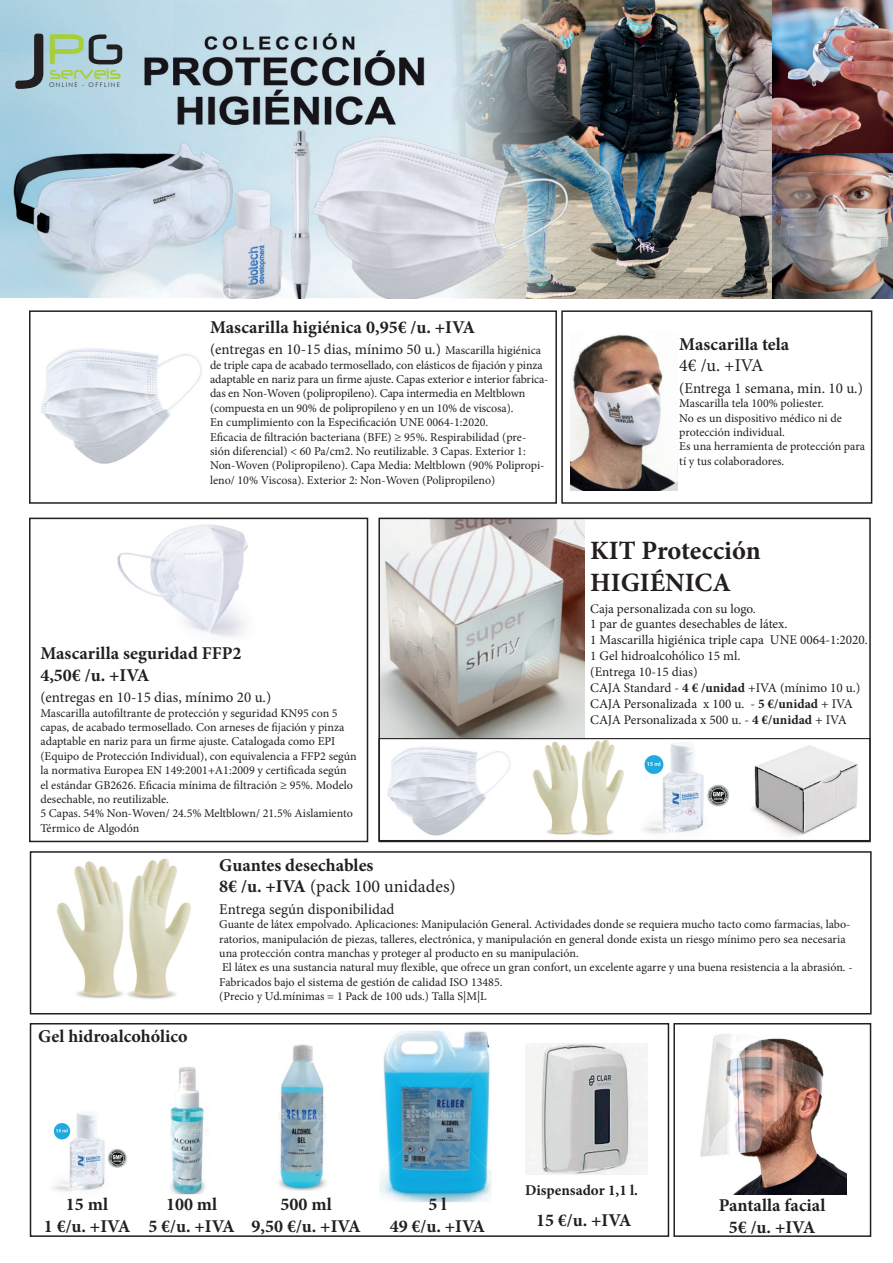
<style>
.page{position:relative;width:893px;height:1263px;background:#fff}
.page>*{position:absolute;margin:0;border:0;box-sizing:border-box;transform-origin:0 0}
.t1{font:500 93px "Neuropol";color:#231f20;scale:.91 1}
.t2{font:700 26.4px/31.8px "Minion Pro";color:#231f20}
.t3{font:500 19.35px "Neuropol";color:#a6ce39;scale:.91 1}
.t4{font:700 18px/21.6px "Minion Pro";color:#231f20;text-align:center}
.t5{font:18px "Minion Pro";color:#231f20}
.t6{font:15px "Minion Pro";color:#231f20}
.t7{font:700 15px "Minion Pro";color:#231f20}
.t8{font:13.2px/15.9px "Minion Pro";color:#231f20}
.t9{font:12px/14.4px "Minion Pro";color:#231f20}
.t10{font:300 6.3px "Futura BT";letter-spacing:.205em;color:#231f20}
.s1{font-size:12px}
.s2{font-weight:700}
.s3{font-weight:400}
</style>
<div class="page">
<div style="left:30px;top:1023px;width:639px;height:214px;border:2px solid #231f20"></div>
<img style="left:0;top:0;width:893px;height:298px">
<img style="left:0;top:0;width:173px;height:52px">
<img style="left:41px;top:348px;width:161px;height:116px">
<img style="left:117px;top:524px;width:131px;height:113px">
<img style="left:571px;top:334px;width:106px;height:156px">
<svg style="left:89px;top:34px;width:33px;height:30px"></svg>
<img style="left:53px;top:1113px;width:74px;height:79px">
<img style="left:533px;top:740px;width:91px;height:96px">
<img style="left:387px;top:747px;width:123px;height:89px">
<img style="left:752px;top:745px;width:106px;height:91px">
<img style="left:381px;top:521px;width:204px;height:217px">
<img style="left:643px;top:744px;width:86px;height:90px">
<div style="left:29px;top:310px;width:528px;height:194px;border:2px solid #231f20"></div>
<img style="left:379px;top:1025px;width:113px;height:177px">
<img style="left:278px;top:1044px;width:48px;height:147px">
<img style="left:170px;top:1066px;width:38px;height:128px">
<img style="left:700px;top:1034px;width:147px;height:160px">
<img style="left:57px;top:858px;width:134px;height:141px">
<img style="left:526px;top:1043px;width:121px;height:131px">
<div style="left:30px;top:851px;width:842px;height:163px;border:2px solid #231f20"></div>
<div style="left:673px;top:1023px;width:198px;height:214px;border:2px solid #231f20"></div>
<div style="left:29px;top:518px;width:339px;height:324px;border:2px solid #231f20"></div>
<div style="left:378px;top:518px;width:493px;height:324px;border:2px solid #231f20"></div>
<div style="left:561px;top:310px;width:311px;height:194px;border:2px solid #231f20"></div>
<h1 class="t1" style="left:15px;top:14px;width:77px">J<sup>P</sup></h1>
<h3 class="t3" style="left:49px;top:63px;width:80px">serveis</h3>
<p class="t10" style="left:49px;top:81px;width:72px">ONLINE - OFFLINE</p>
<h3 class="t4" style="left:210px;top:316px;width:267px">Mascarilla higiénica 0,95€ /u. +IVA</h3>
<p class="t6" style="left:210px;top:339px;width:333px">(entregas en 10-15 dias, mínimo 50 u.) <span class="s1">Mascarilla higiénica</span></p>
<p class="t9" style="left:210px;top:358px;width:340px">de triple capa de acabado termosellado, con elásticos de fijación y pinza adaptable en nariz para un firme ajuste. Capas exterior e interior fabrica&shy;das en Non-Woven (polipropileno). Capa intermedia en Meltblown (compuesta en un 90% de polipropileno y en un 10% de viscosa).<br>En cumplimiento con la Especificación UNE 0064-1:2020.<br>Eficacia de filtración bacteriana (BFE) ≥ 95%. Respirabilidad (pre&shy;sión diferencial) &lt; 60 Pa/cm2. No reutilizable. 3 Capas. Exterior 1:<br>Non-Woven (Polipropileno). Capa Media: Meltblown (90% Polipropi&shy;leno/ 10% Viscosa). Exterior 2: Non-Woven (Polipropileno)</p>
<h3 class="t4" style="left:40px;top:642px;width:203px;text-align:left">Mascarilla seguridad FFP2<br>4,50€ /u. +IVA</h3>
<p class="t6" style="left:40px;top:687px;width:232px">(entregas en 10-15 dias, mínimo 20 u.)</p>
<p class="t9" style="left:40px;top:705px;width:318px">Mascarilla autofiltrante de protección y seguridad KN95 con 5 capas, de acabado termosellado. Con arneses de fijación y pinza adaptable en nariz para un firme ajuste. Catalogada como EPI (Equipo de Protección Individual), con equivalencia a FFP2 según la normativa Europea EN 149:2001+A1:2009 y certificada según el estándar GB2626. Eficacia mínima de filtración ≥ 95%. Modelo desechable, no reutilizable.<br>5 Capas. 54% Non-Woven/ 24.5% Meltblown/ 21.5% Aislamiento Térmico de Algodón</p>
<h3 class="t4" style="left:679px;top:333px;width:111px">Mascarilla tela</h3>
<h3 class="t5" style="left:679px;top:353px;width:86px">4€ /u. +IVA</h3>
<p class="t6" style="left:679px;top:378px;width:185px">(Entrega 1 semana, min. 10 u.)</p>
<p class="t9" style="left:679px;top:396px;width:187px">Mascarilla tela 100% poliester.<br>No es un dispositivo médico ni de protección individual.<br>Es una herramienta de protección para tí y tus colaboradores.</p>
<h2 class="t2" style="left:590px;top:534px;width:172px">KIT Protección<br>HIGIÉNICA</h2>
<p class="t8" style="left:590px;top:600px;width:279px">Caja personalizada con su logo.<br>1 par de guantes desechables de látex.<br>1 Mascarilla higiénica triple capa UNE 0064-1:2020.<br>1 Gel hidroalcohólico 15 ml.<br>(Entrega 10-15 dias)<br>CAJA Standard - <span class="s2">4 € /unidad</span> +IVA (mínimo 10 u.)<br>CAJA Personalizada x 100 u. - <span class="s2">5 €/unidad</span> + IVA CAJA Personalizada x 500 u. - <span class="s2">4 €/unidad</span> + IVA</p>
<h3 class="t4" style="left:38px;top:1025px;width:151px">Gel hidroalcohólico</h3>
<h3 class="t4" style="left:219px;top:854px;width:238px;text-align:left">Guantes desechables<br>8€ /u. +IVA <span class="s3">(pack 100 unidades)</span></h3>
<p class="t6" style="left:219px;top:899px;width:177px">Entrega según disponibilidad</p>
<p class="t9" style="left:219px;top:917px;width:635px">Guante de látex empolvado. Aplicaciones: Manipulación General. Actividades donde se requiera mucho tacto como farmacias, labo&shy;ratorios, manipulación de piezas, talleres, electrónica, y manipulación en general donde exista un riesgo mínimo pero sea necesaria una protección contra manchas y proteger al producto en su manipulación.<br>El látex es una sustancia natural muy flexible, que ofrece un gran confort, un excelente agarre y una buena resistencia a la abrasión. - Fabricados bajo el sistema de gestión de calidad ISO 13485.<br>(Precio y Ud.mínimas = 1 Pack de 100 uds.) Talla S|M|L</p>
<h3 class="t4" style="left:44px;top:1193px;width:88px">15 ml<br>1 €/u. +IVA</h3>
<h3 class="t4" style="left:148px;top:1193px;width:88px">100 ml<br>5 €/u. +IVA</h3>
<h3 class="t4" style="left:252px;top:1193px;width:111px">500 ml<br>9,50 €/u. +IVA</h3>
<h3 class="t4" style="left:390px;top:1193px;width:97px">5 l<br>49 €/u. +IVA</h3>
<p class="t7" style="left:525px;top:1180px;width:114px">Dispensador 1,1 l.</p>
<h3 class="t4" style="left:536px;top:1209px;width:97px">15 €/u. +IVA</h3>
<h3 class="t4" style="left:719px;top:1194px;width:108px">Pantalla facial<br>5€ /u. +IVA</h3>
</div>
